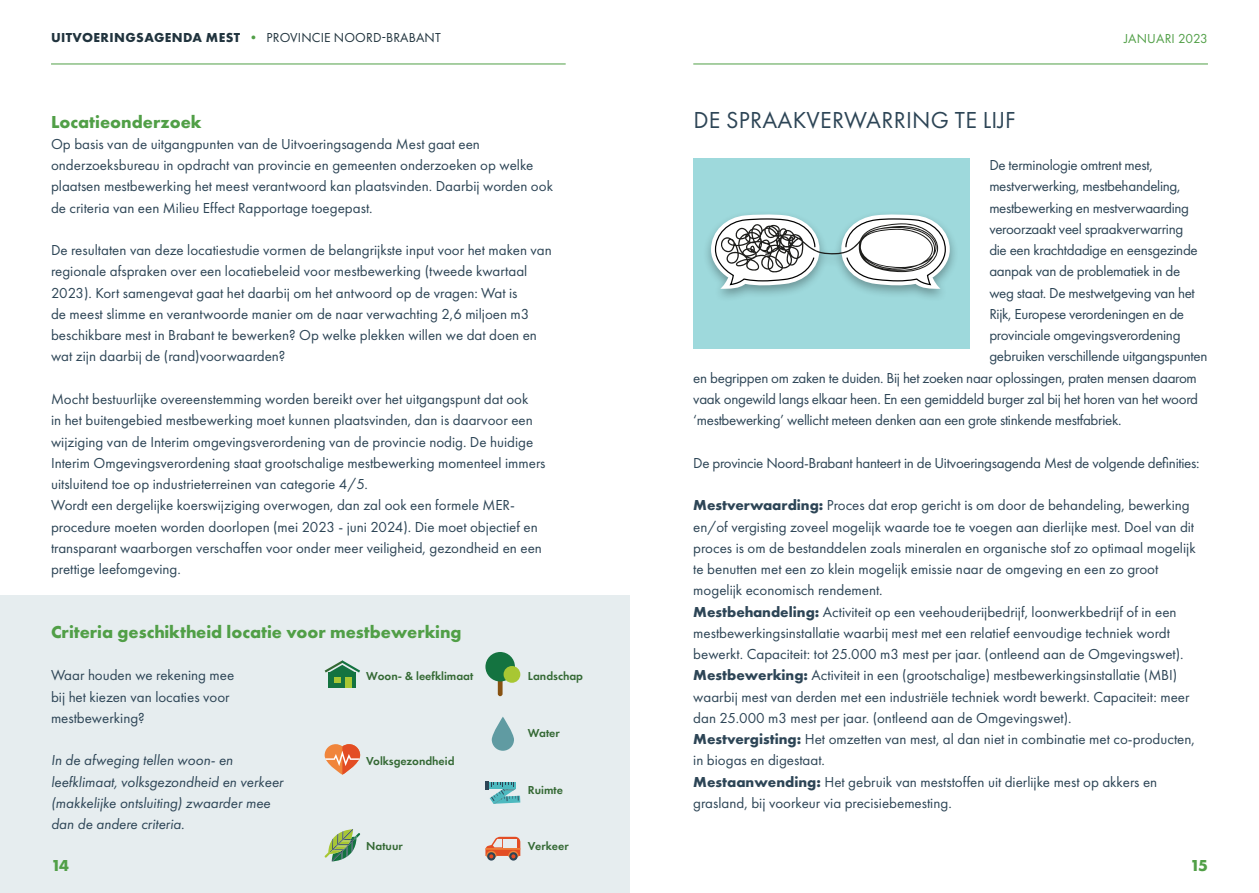
<style>
.page{position:relative;width:1259px;height:893px;background:#fff}
.page>*{position:absolute;margin:0;border:0;box-sizing:border-box;transform-origin:0 0}
.H2_Kop{font:24px "Futura PT";letter-spacing:.01em;color:#2d4556}
.H3_tussenkop_groen{font:700 18px "Futura PT";color:#519f47}
.t1{font:700 16.5px "Futura PT";color:#519f47}
.plattetekst{font:15px/21.3px "Futura PT";color:#2d4556}
.plattetekst-2{font:15px "Futura PT";letter-spacing:-.02em;color:#2d4556}
.plattetekst-3{font:italic 15px/21.3px "Futura PT";color:#2d4556}
.t2{font:13.5px "Futura PT";letter-spacing:.01em;color:#21343e}
.t3{font:13.5px "Futura PT";letter-spacing:.01em;color:#519f47}
.t4{font:600 12px "Futura PT";color:#346934}
.s1{font-weight:700}
.s2{color:#519f47}
</style>
<div class="page">
<div style="left:0;top:595px;width:629px;height:298px;background:#e6edef"></div>
<hr style="left:693px;top:64px;width:515px;height:1px;background:#519f47">
<hr style="left:51px;top:64px;width:515px;height:1px;background:#519f47">
<div style="left:693px;top:159px;width:276px;height:190px;background:#9ed9dc"></div>
<div style="left:702px;top:210px;width:256px;height:93px;background:#000;opacity:.31"></div>
<svg style="left:711px;top:214px;width:238px;height:75px"></svg>
<div style="left:329px;top:673px;width:27px;height:15px;background:#147340"></div>
<svg style="left:325px;top:660px;width:35px;height:13px"></svg>
<div style="left:345px;top:677px;width:6px;height:11px;background:#a8c733"></div>
<div style="left:334px;top:677px;width:7px;height:6px;background:#a8c733"></div>
<svg style="left:325px;top:744px;width:35px;height:31px"></svg>
<svg style="left:324px;top:829px;width:36px;height:32px"></svg>
<svg style="left:491px;top:678px;width:14px;height:18px"></svg>
<div style="left:485px;top:652px;width:30px;height:29px;background:#147340;border-radius:50%"></div>
<div style="left:503px;top:666px;width:17px;height:17px;background:#a8c733;border-radius:50%"></div>
<svg style="left:492px;top:717px;width:22px;height:34px"></svg>
<svg style="left:485px;top:781px;width:35px;height:23px"></svg>
<svg style="left:485px;top:837px;width:35px;height:22px"></svg>
<p class="t2" style="left:51px;top:30px;width:391px"><span class="s1">UITVOERINGSAGENDA MEST</span> <span class="s2">•</span> PROVINCIE NOORD-BRABANT</p>
<p class="t3" style="left:1124px;top:30px;width:85px">JANUARI 2023</p>
<h3 class="H3_tussenkop_groen" style="left:51px;top:110px;width:152px">Locatieonderzoek</h3>
<p class="plattetekst" style="left:51px;top:133px;width:503px">Op basis van de uitgangpunten van de Uitvoeringsagenda Mest gaat een onderzoeksbureau in opdracht van provincie en gemeenten onderzoeken op welke plaatsen mestbewerking het meest verantwoord kan plaatsvinden. Daarbij worden ook de criteria van een Milieu Effect Rapportage toegepast.</p>
<p class="plattetekst" style="left:51px;top:239px;width:502px">De resultaten van deze locatiestudie vormen de belangrijkste input voor het maken van regionale afspraken over een locatiebeleid voor mestbewerking (tweede kwartaal 2023). Kort samengevat gaat het daarbij om het antwoord op de vragen: Wat is<br>de meest slimme en verantwoorde manier om de naar verwachting 2,6 miljoen m3 beschikbare mest in Brabant te bewerken? Op welke plekken willen we dat doen en wat zijn daarbij de (rand)voorwaarden?</p>
<p class="plattetekst" style="left:51px;top:388px;width:496px">Mocht bestuurlijke overeenstemming worden bereikt over het uitgangspunt dat ook<br>in het buitengebied mestbewerking moet kunnen plaatsvinden, dan is daarvoor een wijziging van de Interim omgevingsverordening van de provincie nodig. De huidige Interim Omgevingsverordening staat grootschalige mestbewerking momenteel immers uitsluitend toe op industrieterreinen van categorie 4/5.<br>Wordt een dergelijke koerswijziging overwogen, dan zal ook een formele MER&shy;procedure moeten worden doorlopen (mei 2023 - juni 2024). Die moet objectief en transparant waarborgen verschaffen voor onder meer veiligheid, gezondheid en een prettige leefomgeving.</p>
<h3 class="H3_tussenkop_groen" style="left:51px;top:620px;width:412px">Criteria geschiktheid locatie voor mestbewerking</h3>
<p class="plattetekst" style="left:51px;top:665px;width:185px">Waar houden we rekening mee bij het kiezen van locaties voor mestbewerking?</p>
<p class="plattetekst-3" style="left:51px;top:750px;width:234px">In de afweging tellen woon- en leefklimaat, volksgezondheid en verkeer (makkelijke ontsluiting) zwaarder mee dan de andere criteria.</p>
<p class="t4" style="left:366px;top:669px;width:109px">Woon- &amp; leefklimaat</p>
<p class="t4" style="left:366px;top:754px;width:90px">Volksgezondheid</p>
<p class="t1" style="left:51px;top:855px;width:19px">14</p>
<p class="t4" style="left:366px;top:839px;width:38px">Natuur</p>
<p class="t4" style="left:528px;top:669px;width:57px">Landschap</p>
<p class="t4" style="left:528px;top:725px;width:33px">Water</p>
<p class="t4" style="left:528px;top:782px;width:37px">Ruimte</p>
<p class="t4" style="left:528px;top:839px;width:42px">Verkeer</p>
<h2 class="H2_Kop" style="left:693px;top:105px;width:324px">DE SPRAAKVERWARRING TE LIJF</h2>
<p class="plattetekst-2" style="left:989px;top:156px;width:165px">De terminologie omtrent mest,</p>
<p class="plattetekst-2" style="left:989px;top:177px;width:193px">mestverwerking, mestbehandeling,</p>
<p class="plattetekst-2" style="left:989px;top:199px;width:201px">mestbewerking en mestverwaarding</p>
<p class="plattetekst-2" style="left:989px;top:220px;width:195px">veroorzaakt veel spraakverwarring</p>
<p class="plattetekst-2" style="left:989px;top:241px;width:210px">die een krachtdadige en eensgezinde</p>
<p class="plattetekst-2" style="left:989px;top:262px;width:192px">aanpak van de problematiek in de</p>
<p class="plattetekst-2" style="left:989px;top:284px;width:207px">weg staat. De mestwetgeving van het</p>
<p class="plattetekst-2" style="left:989px;top:305px;width:196px">Rijk, Europese verordeningen en de</p>
<p class="plattetekst-2" style="left:989px;top:326px;width:193px">provinciale omgevingsverordening</p>
<p class="plattetekst-2" style="left:989px;top:348px;width:220px">gebruiken verschillende uitgangspunten</p>
<p class="plattetekst-2" style="left:693px;top:369px;width:505px">en begrippen om zaken te duiden. Bij het zoeken naar oplossingen, praten mensen daarom</p>
<p class="plattetekst-2" style="left:693px;top:390px;width:506px">vaak ongewild langs elkaar heen. En een gemiddeld burger zal bij het horen van het woord</p>
<p class="plattetekst-2" style="left:693px;top:411px;width:430px">‘mestbewerking’ wellicht meteen denken aan een grote stinkende mestfabriek.</p>
<p class="plattetekst-2" style="left:693px;top:454px;width:508px">De provincie Noord-Brabant hanteert in de Uitvoeringsagenda Mest de volgende definities:</p>
<p class="plattetekst" style="left:693px;top:495px;width:504px"><span class="s1">Mestverwaarding:</span> Proces dat erop gericht is om door de behandeling, bewerking en/of vergisting zoveel mogelijk waarde toe te voegen aan dierlijke mest. Doel van dit proces is om de bestanddelen zoals mineralen en organische stof zo optimaal mogelijk te benutten met een zo klein mogelijk emissie naar de omgeving en een zo groot mogelijk economisch rendement.</p>
<p class="plattetekst" style="left:693px;top:601px;width:492px"><span class="s1">Mestbehandeling:</span> Activiteit op een veehouderijbedrijf, loonwerkbedrijf of in een mestbewerkingsinstallatie waarbij mest met een relatief eenvoudige techniek wordt bewerkt. Capaciteit: tot 25.000 m3 mest per jaar. (ontleend aan de Omgevingswet).</p>
<p class="plattetekst" style="left:693px;top:665px;width:498px"><span class="s1">Mestbewerking:</span> Activiteit in een (grootschalige) mestbewerkingsinstallatie (MBI) waarbij mest van derden met een industriële techniek wordt bewerkt. Capaciteit: meer dan 25.000 m3 mest per jaar. (ontleend aan de Omgevingswet).</p>
<p class="plattetekst" style="left:693px;top:728px;width:503px"><span class="s1">Mestvergisting:</span> Het omzetten van mest, al dan niet in combinatie met co-producten, in biogas en digestaat.</p>
<p class="plattetekst" style="left:693px;top:771px;width:465px"><span class="s1">Mestaanwending:</span> Het gebruik van meststoffen uit dierlijke mest op akkers en grasland, bij voorkeur via precisiebemesting.</p>
<p class="t1" style="left:1190px;top:855px;width:19px">15</p>
</div>
